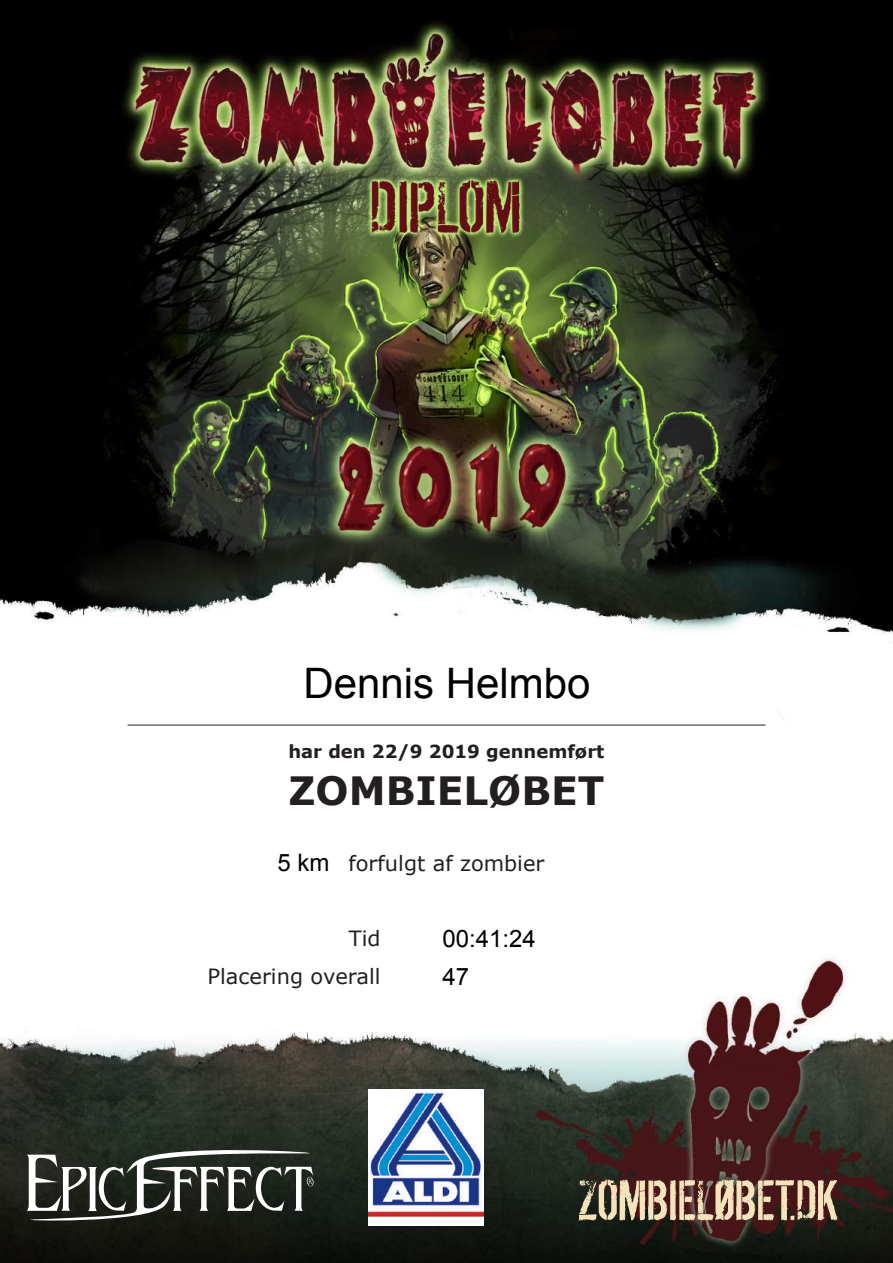
<style>
.page{position:relative;width:893px;height:1263px;background:#fff}
.page>*{position:absolute;margin:0;border:0;box-sizing:border-box;transform-origin:0 0}
.t1{font:62.1px "Dirty Ego";color:#f4e3bb}
.t2{font:42px "Arial";color:#000}
.t3{font:700 39px "Verdana";color:#231f20}
.t4{font:24px "Arial";color:#000}
.t5{font:21px/37.2px "Verdana";color:#231f20;text-align:right}
.t6{font:700 18px "Verdana";color:#231f20}
.s1{font-family:"Arial";font-size:24px;color:#000}
</style>
<div class="page">
<img style="left:0;top:0;width:893px;height:1263px">
<svg style="left:27px;top:1150px;width:286px;height:70px"></svg>
<hr style="left:128px;top:725px;width:637px;height:1px;background:#231f20">
<img style="left:368px;top:1090px;width:115px;height:135px">
<h2 class="t2" style="left:303px;top:660px;width:289px">Dennis Helmbo</h2>
<p class="t6" style="left:288px;top:739px;width:318px">har den 22/9 2019 gennemført</p>
<h3 class="t3" style="left:289px;top:763px;width:317px">ZOMBIELØBET</h3>
<p class="t5" style="left:278px;top:844px;width:268px"><span class="s1">5 km</span> forfulgt af zombier</p>
<p class="t5" style="left:208px;top:920px;width:175px">Tid<br>Placering overall</p>
<p class="t4" style="left:442px;top:926px;width:95px">00:41:24</p>
<p class="t4" style="left:442px;top:963px;width:28px">47</p>
<h1 class="t1" style="left:578px;top:1168px;width:261px">ZOMBIELØBET.DK</h1>
</div>
